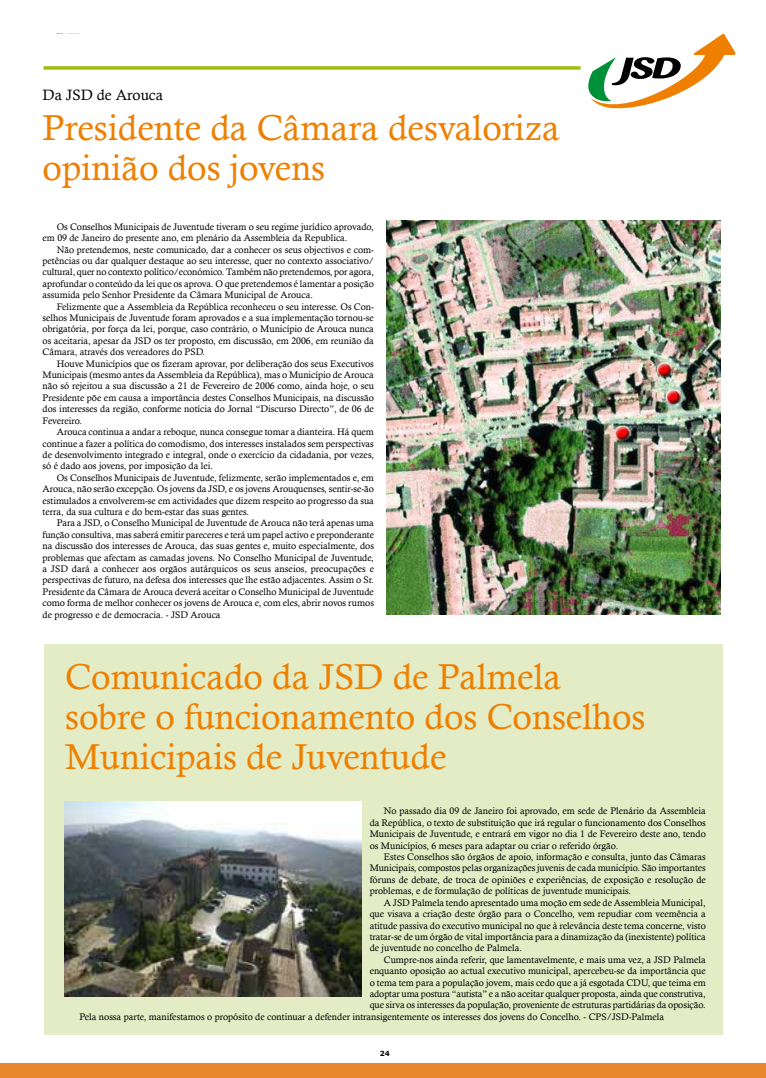
<style>
.page{position:relative;width:766px;height:1078px;background:#fff}
.page>*{position:absolute;margin:0;border:0;box-sizing:border-box;transform-origin:0 0}
.t1{font:36px/40px "Calisto";color:#ee7f00}
.t2{font:15px "Calisto";color:#000}
.t3{font:9.5px/11.4px "Calisto";color:#000;text-align:justify}
.t4{font:700 7px "Verdana";color:#000}
</style>
<div class="page">
<div style="left:0;top:1063px;width:765px;height:14px;background:#e9872c"></div>
<svg style="left:587px;top:34px;width:148px;height:75px"></svg>
<svg style="left:44px;top:66px;width:536px;height:4px;background:#a6c830"></svg>
<img style="left:386px;top:220px;width:334px;height:394px">
<div style="left:44px;top:643px;width:678px;height:391px;background:#e3ecc5"></div>
<img style="left:65px;top:801px;width:296px;height:195px">
<h2 class="t2" style="left:43px;top:86px;width:122px">Da JSD de Arouca</h2>
<h1 class="t1" style="left:43px;top:107px;width:518px">Presidente da Câmara desvaloriza opinião dos jovens</h1>
<p class="t3" style="left:43px;top:221px;width:333px;text-indent:14px">Os Conselhos Municipais de Juventude tiveram o seu regime jurídico aprovado, em 09 de Janeiro do presente ano, em plenário da Assembleia da Republica.</p>
<p class="t3" style="left:43px;top:243px;width:333px;text-indent:14px">Não pretendemos, neste comunicado, dar a conhecer os seus objectivos e com&shy;petências ou dar qualquer destaque ao seu interesse, quer no contexto associativo/ cultural, quer no contexto político/económico. Também não pretendemos, por agora, aprofundar o conteúdo da lei que os aprova. O que pretendemos é lamentar a posição assumida pelo Senhor Presidente da Câmara Municipal de Arouca.</p>
<p class="t3" style="left:43px;top:300px;width:333px;text-indent:14px">Felizmente que a Assembleia da República reconheceu o seu interesse. Os Con&shy;selhos Municipais de Juventude foram aprovados e a sua implementação tornou-se obrigatória, por força da lei, porque, caso contrário, o Município de Arouca nunca os aceitaria, apesar da JSD os ter proposto, em discussão, em 2006, em reunião da Câmara, através dos vereadores do PSD.</p>
<p class="t3" style="left:43px;top:357px;width:333px;text-indent:14px">Houve Municípios que os fizeram aprovar, por deliberação dos seus Executivos Municipais (mesmo antes da Assembleia da República), mas o Município de Arouca não só rejeitou a sua discussão a 21 de Fevereiro de 2006 como, ainda hoje, o seu Presidente põe em causa a importância destes Conselhos Municipais, na discussão dos interesses da região, conforme notícia do Jornal “Discurso Directo”, de 06 de Fevereiro.</p>
<p class="t3" style="left:43px;top:426px;width:333px;text-indent:14px">Arouca continua a andar a reboque, nunca consegue tomar a dianteira. Há quem continue a fazer a política do comodismo, dos interesses instalados sem perspectivas de desenvolvimento integrado e integral, onde o exercício da cidadania, por vezes, só é dado aos jovens, por imposição da lei.</p>
<p class="t3" style="left:43px;top:471px;width:333px;text-indent:14px">Os Conselhos Municipais de Juventude, felizmente, serão implementados e, em Arouca, não serão excepção. Os jovens da JSD, e os jovens Arouquenses, sentir-se-ão estimulados a envolverem-se em actividades que dizem respeito ao progresso da sua terra, da sua cultura e do bem-estar das suas gentes.</p>
<p class="t3" style="left:43px;top:517px;width:333px;text-indent:14px">Para a JSD, o Conselho Municipal de Juventude de Arouca não terá apenas uma função consultiva, mas saberá emitir pareceres e terá um papel activo e preponderante na discussão dos interesses de Arouca, das suas gentes e, muito especialmente, dos problemas que afectam as camadas jovens. No Conselho Municipal de Juventude, a JSD dará a conhecer aos orgãos autárquicos os seus anseios, preocupações e perspectivas de futuro, na defesa dos interesses que lhe estão adjacentes. Assim o Sr.<br>Presidente da Câmara de Arouca deverá aceitar o Conselho Municipal de Juventude como forma de melhor conhecer os jovens de Arouca e, com eles, abrir novos rumos de progresso e de democracia. - JSD Arouca</p>
<h1 class="t1" style="left:65px;top:656px;width:581px">Comunicado da JSD de Palmela sobre o funcionamento dos Conselhos<br>Municipais de Juventude</h1>
<p class="t3" style="left:369px;top:805px;width:337px;text-indent:14px">No passado dia 09 de Janeiro foi aprovado, em sede de Plenário da Assembleia da República, o texto de substituição que irá regular o funcionamento dos Conselhos Municipais de Juventude, e entrará em vigor no dia 1 de Fevereiro deste ano, tendo os Municípios, 6 meses para adaptar ou criar o referido órgão.</p>
<p class="t3" style="left:369px;top:850px;width:337px;text-indent:14px">Estes Conselhos são órgãos de apoio, informação e consulta, junto das Câmaras Municipais, compostos pelas organizações juvenis de cada município. São importantes fóruns de debate, de troca de opiniões e experiências, de exposição e resolução de problemas, e de formulação de políticas de juventude municipais.</p>
<p class="t3" style="left:369px;top:896px;width:337px;text-indent:14px">A JSD Palmela tendo apresentado uma moção em sede de Assembleia Municipal, que visava a criação deste órgão para o Concelho, vem repudiar com veemência a atitude passiva do executivo municipal no que à relevância deste tema concerne, visto tratar-se de um órgão de vital importância para a dinamização da (inexistente) política de juventude no concelho de Palmela.</p>
<p class="t3" style="left:384px;top:953px;width:323px">Cumpre-nos ainda referir, que lamentavelmente, e mais uma vez, a JSD Palmela</p>
<p class="t3" style="left:369px;top:964px;width:337px">enquanto oposição ao actual executivo municipal, apercebeu-se da importância que</p>
<p class="t3" style="left:369px;top:976px;width:337px">o tema tem para a população jovem, mais cedo que a já esgotada CDU, que teima em</p>
<p class="t3" style="left:369px;top:987px;width:337px">adoptar uma postura “autista” e a não aceitar qualquer proposta, ainda que construtiva,</p>
<p class="t3" style="left:369px;top:999px;width:337px">que sirva os interesses da população, proveniente de estruturas partidárias da oposição.</p>
<p class="t3" style="left:79px;top:1010px;width:586px">Pela nossa parte, manifestamos o propósito de continuar a defender intransigentemente os interesses dos jovens do Concelho. - CPS/JSD-Palmela</p>
<p class="t4" style="left:379px;top:1049px;width:11px">24</p>
</div>
